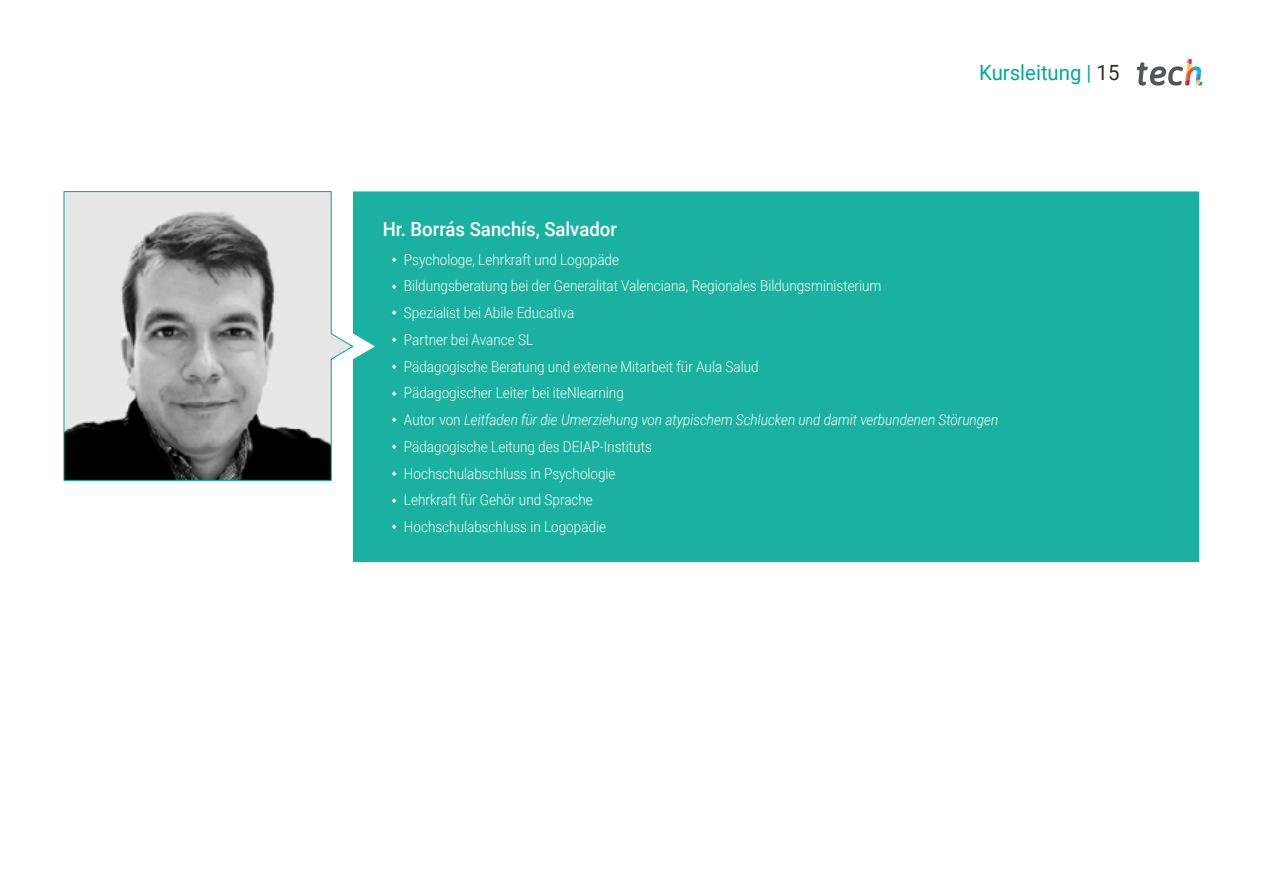
<style>
.page{position:relative;width:1263px;height:893px;background:#fff}
.page>*{position:absolute;margin:0;border:0;box-sizing:border-box;transform-origin:0 0}
.t1{font:21px "Roboto";color:#00a996}
.t2{font:500 19.5px "Roboto";color:#fff;scale:.95 1}
.t3{font:300 15px/26.7px "Roboto";color:#fff;scale:.9 1}
.s1{color:#312e20}
.s2{font-style:italic}
</style>
<div class="page">
<div style="left:353px;top:191px;width:846px;height:371px;background:#1ab1a0"></div>
<svg style="left:64px;top:191px;width:289px;height:290px"></svg>
<svg style="left:1137px;top:59px;width:65px;height:27px"></svg>
<svg style="left:392px;top:257px;width:5px;height:5px"></svg>
<svg style="left:392px;top:284px;width:5px;height:5px"></svg>
<svg style="left:392px;top:310px;width:5px;height:5px"></svg>
<svg style="left:392px;top:337px;width:5px;height:5px"></svg>
<svg style="left:392px;top:364px;width:5px;height:5px"></svg>
<svg style="left:392px;top:391px;width:5px;height:5px"></svg>
<svg style="left:392px;top:417px;width:5px;height:5px"></svg>
<svg style="left:392px;top:444px;width:5px;height:5px"></svg>
<svg style="left:392px;top:471px;width:5px;height:5px"></svg>
<svg style="left:392px;top:498px;width:5px;height:5px"></svg>
<svg style="left:392px;top:524px;width:5px;height:5px"></svg>
<h1 class="t1" style="left:979px;top:57px;width:142px">Kursleitung | <span class="s1">15</span></h1>
<h2 class="t2" style="left:383px;top:215px;width:248px">Hr. Borrás Sanchís, Salvador</h2>
<p class="t3" style="left:404px;top:245px;width:662px">Psychologe, Lehrkraft und Logopäde<br>Bildungsberatung bei der Generalitat Valenciana, Regionales Bildungsministerium<br>Spezialist bei Abile Educativa<br>Partner bei Avance SL<br>Pädagogische Beratung und externe Mitarbeit für Aula Salud<br>Pädagogischer Leiter bei iteNlearning<br>Autor von <span class="s2">Leitfaden für die Umerziehung von atypischem Schlucken und damit verbundenen Störungen </span>Pädagogische Leitung des DEIAP-Instituts<br>Hochschulabschluss in Psychologie<br>Lehrkraft für Gehör und Sprache<br>Hochschulabschluss in Logopädie</p>
</div>
